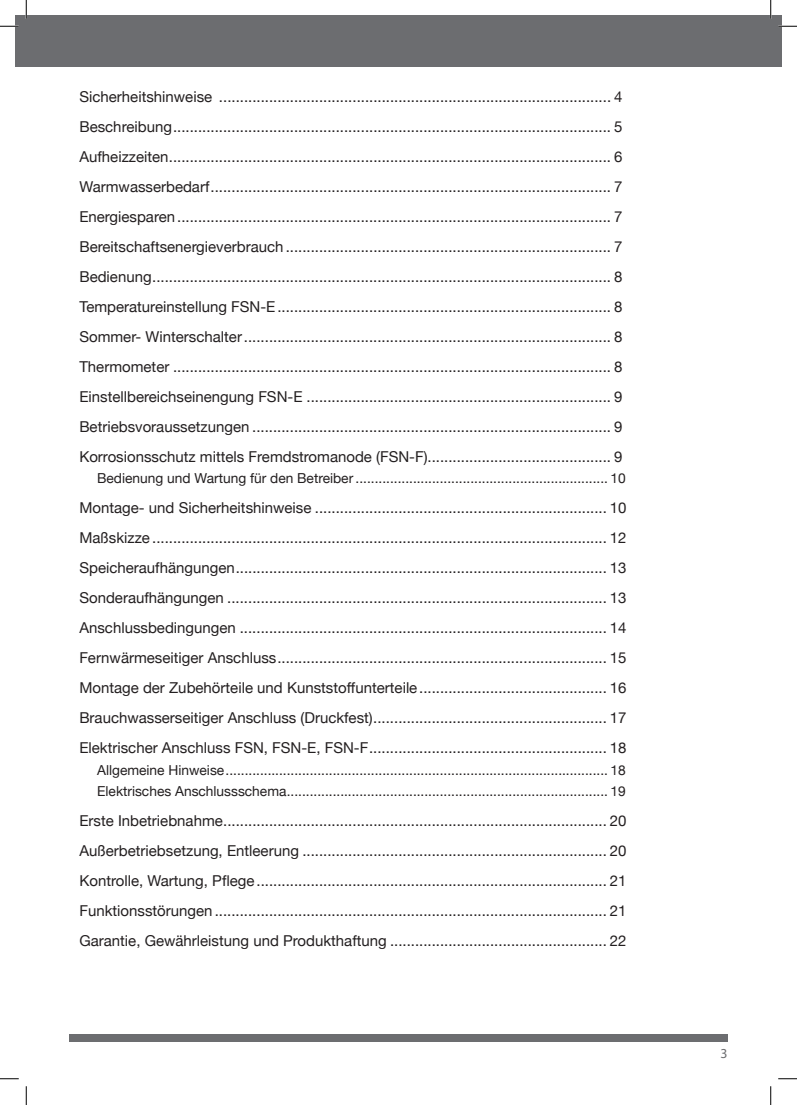
<style>
.page{position:relative;width:797px;height:1105px;background:#fff}
.page>*{position:absolute;margin:0;border:0;box-sizing:border-box;transform-origin:0 0}
.t1{font:15px/30px "Helvetica Neue";color:#231f20;text-align:justify}
.t2{font:13.75px/21.2px "Helvetica Neue";color:#231f20}
.t3{font:13.75px "Myriad Pro";color:#6c6d70}
</style>
<div class="page">
<div style="left:16px;top:16px;width:765px;height:51px;background:#6c6d70"></div>
<div style="left:69px;top:1034px;width:658px;height:7px;background:#6c6d70"></div>
<svg style="left:0;top:25px;width:19px;height:2px"></svg>
<svg style="left:778px;top:25px;width:19px;height:2px"></svg>
<svg style="left:0;top:1078px;width:19px;height:1px"></svg>
<svg style="left:778px;top:1078px;width:19px;height:1px"></svg>
<svg style="left:25px;top:0;width:2px;height:19px"></svg>
<svg style="left:25px;top:1086px;width:2px;height:19px"></svg>
<svg style="left:770px;top:0;width:1px;height:19px"></svg>
<svg style="left:770px;top:1086px;width:1px;height:19px"></svg>
<p class="t1" style="left:79px;top:81px;width:544px">Sicherheitshinweise .............................................................................................. 4<br>Beschreibung......................................................................................................... 5<br>Aufheizzeiten.......................................................................................................... 6<br>Warmwasserbedarf................................................................................................ 7<br>Energiesparen........................................................................................................ 7<br>Bereitschaftsenergieverbrauch .............................................................................. 7<br>Bedienung.............................................................................................................. 8<br>Temperatureinstellung FSN-E................................................................................ 8<br>Sommer- Winterschalter........................................................................................ 8<br>Thermometer ......................................................................................................... 8<br>Einstellbereichseinengung FSN-E ......................................................................... 9<br>Betriebsvoraussetzungen ...................................................................................... 9<br>Korrosionsschutz mittels Fremdstromanode (FSN-F)............................................ 9</p>
<p class="t2" style="left:97px;top:467px;width:530px">Bedienung und Wartung für den Betreiber .................................................................. 10</p>
<p class="t1" style="left:79px;top:493px;width:548px">Montage- und Sicherheitshinweise ...................................................................... 10<br>Maßskizze ............................................................................................................. 12<br>Speicheraufhängungen......................................................................................... 13<br>Sonderaufhängungen ........................................................................................... 13<br>Anschlussbedingungen ........................................................................................ 14<br>Fernwärmeseitiger Anschluss............................................................................... 15<br>Montage der Zubehörteile und Kunststoffunterteile............................................. 16<br>Brauchwasserseitiger Anschluss (Druckfest)........................................................ 17<br>Elektrischer Anschluss FSN, FSN-E, FSN-F......................................................... 18</p>
<p class="t2" style="left:97px;top:759px;width:530px">Allgemeine Hinweise.................................................................................................... 18<br>Elektrisches Anschlussschema.................................................................................... 19</p>
<p class="t1" style="left:79px;top:805px;width:548px">Erste Inbetriebnahme............................................................................................ 20<br>Außerbetriebsetzung, Entleerung ......................................................................... 20<br>Kontrolle, Wartung, Pflege.................................................................................... 21<br>Funktionsstörungen .............................................................................................. 21<br>Garantie, Gewährleistung und Produkthaftung .................................................... 22</p>
<p class="t3" style="left:720px;top:1045px;width:9px">3</p>
</div>
